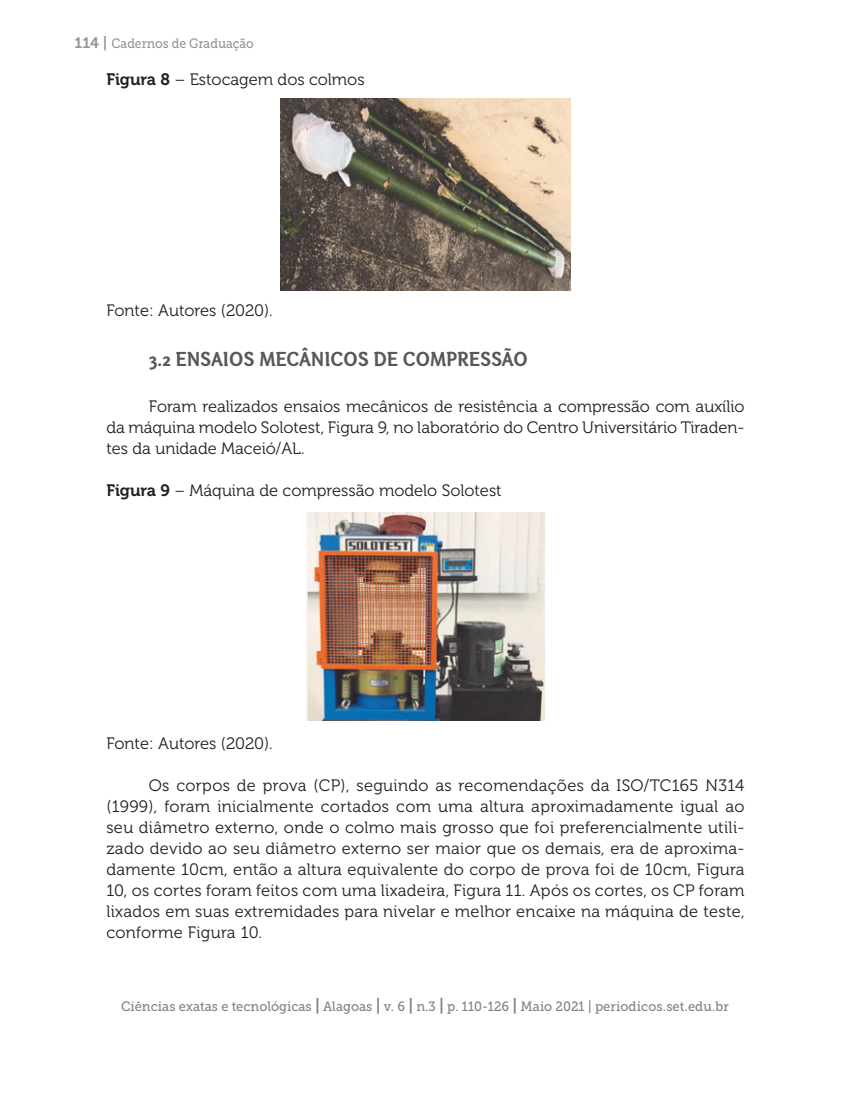
<style>
.page{position:relative;width:851px;height:1106px;background:#fff}
.page>*{position:absolute;margin:0;border:0;box-sizing:border-box;transform-origin:0 0}
.t1{font:21px "Otari Bold Limited";color:#57585a}
.t2{font:16.5px/21px "Museo 300";color:#231f20;text-align:justify}
.t3{font:13.5px "Museo Slab 500";color:#808285;scale:.95 1}
.t4{font:13.5px "Museo Slab 500";color:#939598;scale:.9 1}
.s1{font-family:"Museo 700";font-size:15px}
.s2{font-family:"Museo 700"}
.s3{font-family:"Museo 700";font-size:16.5px}
</style>
<div class="page">
<img style="left:281px;top:98px;width:289px;height:192px">
<img style="left:306px;top:512px;width:238px;height:208px">
<p class="t4" style="left:74px;top:36px;width:201px"><span class="s1">114 |</span> Cadernos de Graduação</p>
<p class="t2" style="left:106px;top:69px;width:260px"><span class="s2">Figura 8</span> – Estocagem dos colmos</p>
<p class="t2" style="left:106px;top:300px;width:168px">Fonte: Autores (2020).</p>
<p class="t1" style="left:149px;top:346px;width:380px">3.2 ENSAIOS MECÂNICOS DE COMPRESSÃO</p>
<p class="t2" style="left:106px;top:396px;width:639px;text-indent:43px">Foram realizados ensaios mecânicos de resistência a compressão com auxílio da máquina modelo Solotest, Figura 9, no laboratório do Centro Universitário Tiraden&shy;tes da unidade Maceió/AL.</p>
<p class="t2" style="left:106px;top:480px;width:397px"><span class="s2">Figura 9</span> – Máquina de compressão modelo Solotest</p>
<p class="t2" style="left:106px;top:732px;width:168px">Fonte: Autores (2020).</p>
<p class="t2" style="left:106px;top:774px;width:639px;text-indent:43px">Os corpos de prova (CP), seguindo as recomendações da ISO/TC165 N314 (1999), foram inicialmente cortados com uma altura aproximadamente igual ao seu diâmetro externo, onde o colmo mais grosso que foi preferencialmente utili&shy;zado devido ao seu diâmetro externo ser maior que os demais, era de aproxima&shy;damente 10cm, então a altura equivalente do corpo de prova foi de 10cm, Figura 10, os cortes foram feitos com uma lixadeira, Figura 11. Após os cortes, os CP foram lixados em suas extremidades para nivelar e melhor encaixe na máquina de teste, conforme Figura 10.</p>
<p class="t3" style="left:121px;top:999px;width:641px">Ciências exatas e tecnológicas <span class="s3">|</span> Alagoas <span class="s3">|</span> v. 6 <span class="s3">|</span> n.3 <span class="s3">|</span> p. 110-126 <span class="s3">|</span> Maio 2021 | periodicos.set.edu.br</p>
</div>
